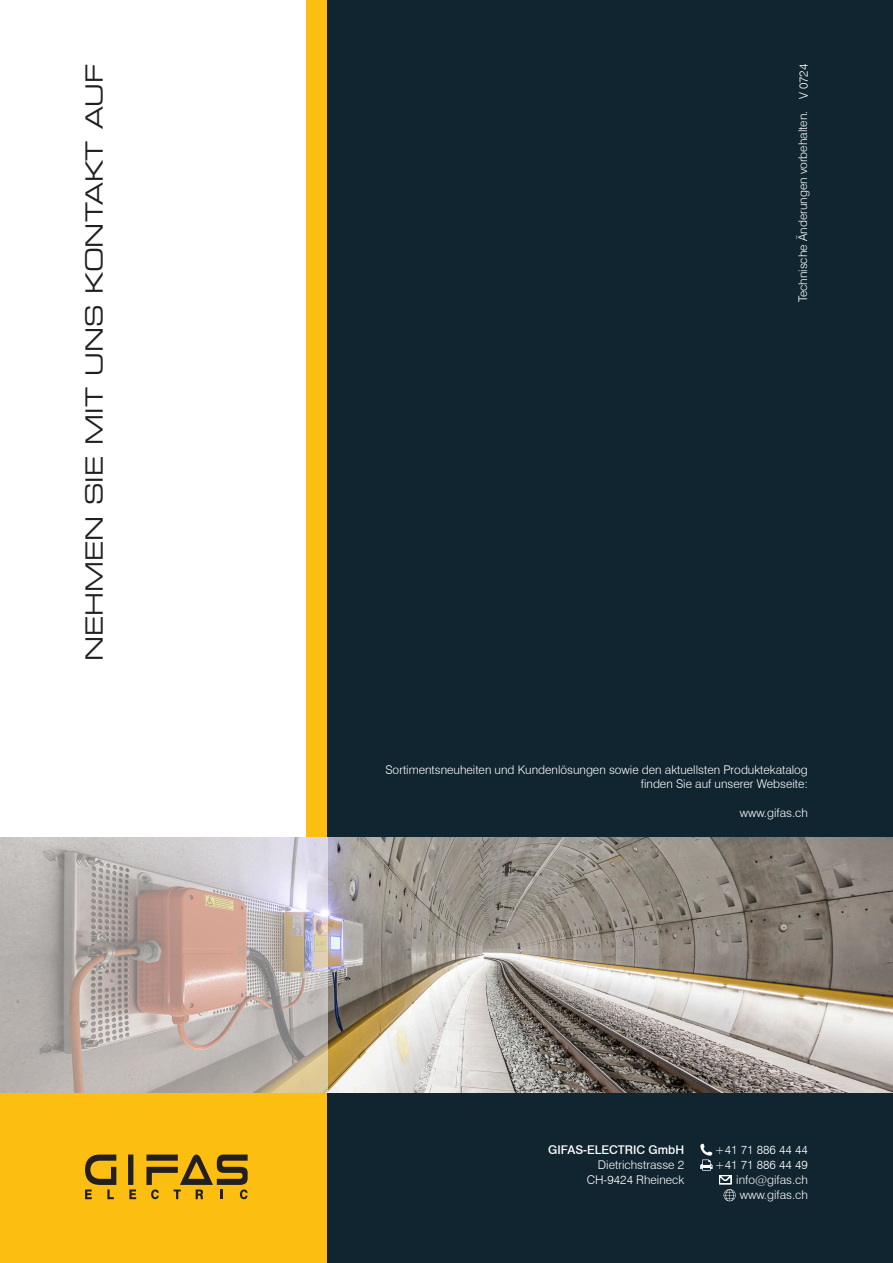
<style>
.page{position:relative;width:893px;height:1263px;background:#fff}
.page>*{position:absolute;margin:0;border:0;box-sizing:border-box;transform-origin:0 0}
.t1{font:expanded 23.55px "Square 721 BT";color:#231f20}
.t2{font:300 12px/15px "Swiss 721 BT";color:#fff;text-align:right}
.t3{font:500 12px "Swiss 721 BT";color:#fff}
</style>
<div class="page">
<div style="left:306px;top:0;width:26px;height:838px;background:#fdbe12"></div>
<div style="left:0;top:1093px;width:332px;height:170px;background:#fdbe12"></div>
<div style="left:327px;top:0;width:566px;height:1263px;background:#112530"></div>
<div style="left:128px;top:1154px;width:5px;height:31px;background:#231f20"></div>
<svg style="left:85px;top:1154px;width:31px;height:45px"></svg>
<svg style="left:129px;top:1189px;width:7px;height:10px"></svg>
<svg style="left:146px;top:1154px;width:102px;height:45px"></svg>
<svg style="left:700px;top:1144px;width:13px;height:27px"></svg>
<svg style="left:719px;top:1175px;width:17px;height:26px"></svg>
<img style="left:327px;top:838px;width:566px;height:255px">
<svg style="left:0;top:838px;width:327px;height:255px;background:#beb3ae"></svg>
<h1 class="t1" style="left:80px;top:661px;width:599px;rotate:-90deg">NEHMEN SIE MIT UNS KONTAKT AUF</h1>
<p class="t2" style="left:796px;top:99px;width:37px;rotate:-90deg">V 0724</p>
<p class="t2" style="left:795px;top:302px;width:193px;rotate:-90deg">Technische Änderungen vorbehalten.</p>
<p class="t2" style="left:385px;top:762px;width:424px;line-height:14.4px">Sortimentsneuheiten und Kundenlösungen sowie den aktuellsten Produktekatalog finden Sie auf unserer Webseite:</p>
<p class="t2" style="left:740px;top:805px;width:70px">www.gifas.ch</p>
<p class="t3" style="left:548px;top:1142px;width:137px">GIFAS-ELECTRIC GmbH</p>
<p class="t2" style="left:587px;top:1157px;width:99px">Dietrichstrasse 2<br>CH-9424 Rheineck</p>
<p class="t2" style="left:715px;top:1142px;width:95px">+41 71 886 44 44 +41 71 886 44 49 info@gifas.ch www.gifas.ch</p>
</div>
